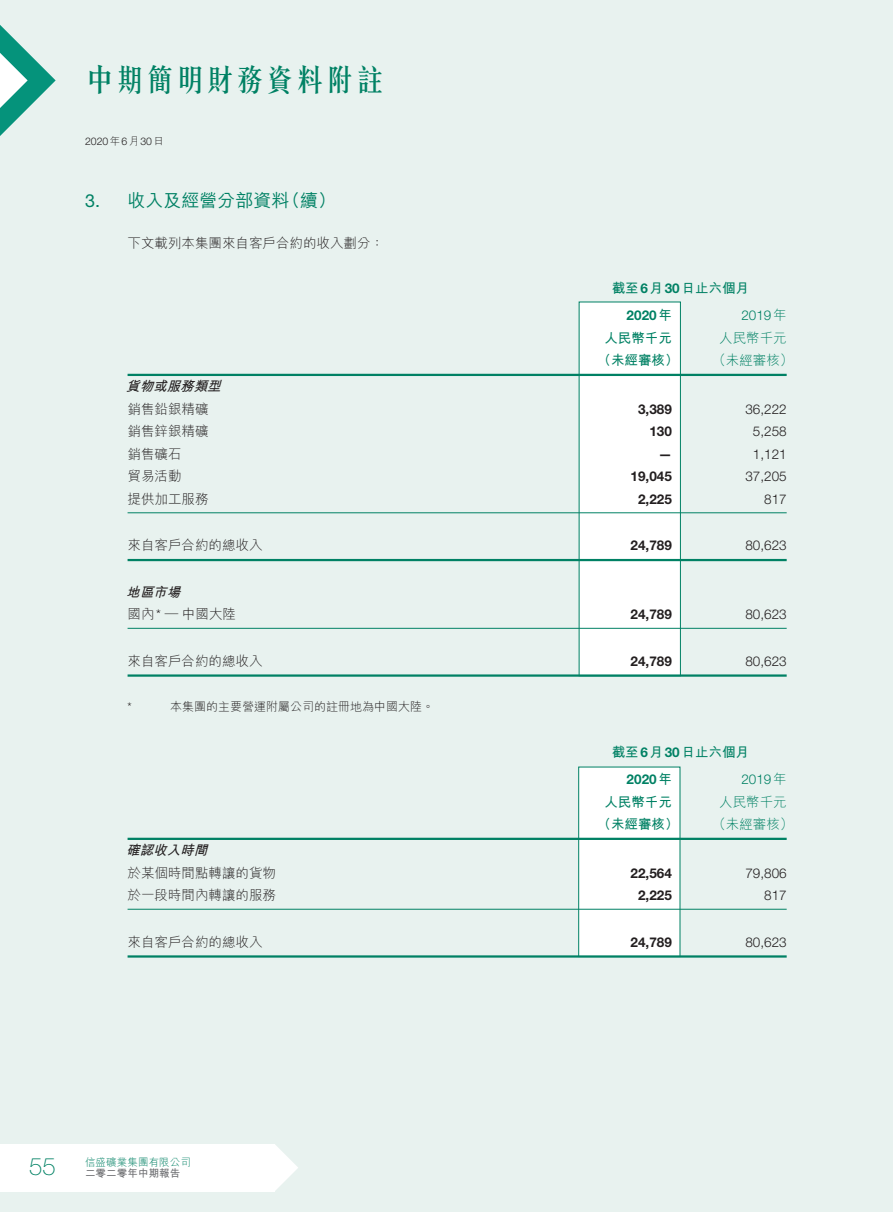
<style>
.page{position:relative;width:893px;height:1212px;background:#fff}
.page>*{position:absolute;margin:0;border:0;box-sizing:border-box;transform-origin:0 0}
.t1{font:500 30px "C Song 3 HK";color:#008164}
.t2{font:100 24px "Helvetica Neue LT Std";color:#008164}
.t3{font:500 18px "M Hei HK";color:#008164}
.t4{font:18px "Helvetica Neue LT Std";color:#008164}
.t5{font:300 13.5px "M Hei HK";color:#231f20}
.t6{font:300 13.5px "Helvetica Neue LT Std";color:#231f20}
.t7{font:700 13.5px "Helvetica Neue LT Std";color:#231f20}
.t8{font:700 13.5px "M Hei HK";color:#008164}
.t9{font:300 13.5px "M Hei HK";color:#008164}
.t10{font:italic 700 13.5px "M Hei HK";color:#231f20}
.t11{font:300 13.5px "Helvetica Neue LT Std";color:#008164}
.t12{font:700 13.5px "Helvetica Neue LT Std";color:#008164}
.t13{font:300 12px "M Hei HK";color:#231f20}
.t14{font:300 12px "Helvetica Neue LT Std";color:#231f20}
.t15{font:300 10.5px "M Hei HK";letter-spacing:.01em;color:#008164}
.t16{font:300 10.5px "Helvetica Neue LT Std";color:#231f20}
.t17{font:700 10.5px "M Hei HK";letter-spacing:.01em;color:#6c6d70}
.s1{font-family:"M Hei HK"}
.s2{font-family:"Helvetica Neue LT Std"}
</style>
<div class="page">
<div style="left:0;top:0;width:892px;height:1212px;background:#e8f2ef"></div>
<div style="left:0;top:1144px;width:275px;height:47px;background:#fff"></div>
<svg style="left:275px;top:1145px;width:23px;height:46px"></svg>
<svg style="left:0;top:25px;width:56px;height:111px"></svg>
<div style="left:578px;top:767px;width:102px;height:190px;background:#fff;border:1px solid #008164"></div>
<div style="left:579px;top:302px;width:102px;height:374px;background:#fff;border:1px solid #008164"></div>
<hr style="left:128px;top:374px;width:659px;height:2px;background:#008164">
<hr style="left:128px;top:512px;width:659px;height:1px;background:#008164">
<hr style="left:128px;top:559px;width:659px;height:2px;background:#008164">
<hr style="left:128px;top:628px;width:659px;height:1px;background:#008164">
<hr style="left:128px;top:674px;width:659px;height:3px;background:#008164">
<hr style="left:128px;top:838px;width:659px;height:2px;background:#008164">
<hr style="left:128px;top:909px;width:659px;height:1px;background:#008164">
<hr style="left:128px;top:955px;width:659px;height:2px;background:#008164">
<h1 class="t1" style="left:85px;top:64px;width:302px">中期簡明財務資料附註</h1>
<p class="t16" style="left:85px;top:135px;width:80px">2020<span class="s1">年</span>6<span class="s1">月</span>30<span class="s1">日</span></p>
<h3 class="t4" style="left:85px;top:190px;width:17px">3.</h3>
<h3 class="t3" style="left:128px;top:188px;width:163px">收入及經營分部資料</h3>
<h3 class="t3" style="left:282px;top:188px;width:55px">（續(</h3>
<p class="t5" style="left:128px;top:237px;width:258px">下文載列本集團來自客戶合約的收入劃分：</p>
<p class="t10" style="left:126px;top:377px;width:101px">貨物或服務類型</p>
<p class="t5" style="left:128px;top:402px;width:83px">銷售鉛銀精礦</p>
<p class="t5" style="left:128px;top:424px;width:83px">銷售鋅銀精礦</p>
<p class="t5" style="left:128px;top:447px;width:55px">銷售礦石</p>
<p class="t5" style="left:128px;top:469px;width:55px">貿易活動</p>
<p class="t5" style="left:128px;top:492px;width:82px">提供加工服務</p>
<p class="t5" style="left:128px;top:538px;width:136px">來自客戶合約的總收入</p>
<p class="t10" style="left:126px;top:582px;width:60px">地區市場</p>
<p class="t5" style="left:128px;top:607px;width:110px">國內<span class="s2">*</span> — 中國大陸</p>
<p class="t5" style="left:128px;top:654px;width:137px">來自客戶合約的總收入</p>
<p class="t13" style="left:170px;top:700px;width:265px">本集團的主要營運附屬公司的註冊地為中國大陸。</p>
<p class="t14" style="left:128px;top:699px;width:6px">*</p>
<p class="t10" style="left:126px;top:840px;width:87px">確認收入時間</p>
<p class="t5" style="left:128px;top:866px;width:150px">於某個時間點轉讓的貨物</p>
<p class="t5" style="left:128px;top:888px;width:150px">於一段時間內轉讓的服務</p>
<p class="t5" style="left:128px;top:935px;width:137px">來自客戶合約的總收入</p>
<p class="t15" style="left:85px;top:1156px;width:107px">信盛礦業集團有限公司</p>
<h2 class="t2" style="left:29px;top:1153px;width:28px">55</h2>
<p class="t17" style="left:85px;top:1165px;width:97px">二零二零年中期報告</p>
<p class="t8" style="left:612px;top:279px;width:139px">截至<span class="s2">6</span>月<span class="s2">30</span>日止六個月</p>
<p class="t11" style="left:741px;top:307px;width:47px">2019 <span class="s1">年</span></p>
<p class="t12" style="left:627px;top:307px;width:47px">2020<span class="s1">年</span></p>
<p class="t8" style="left:604px;top:328px;width:69px">人民幣千元</p>
<p class="t9" style="left:719px;top:331px;width:69px">人民幣千元</p>
<p class="t8" style="left:598px;top:350px;width:82px">（未經審核）</p>
<p class="t9" style="left:712px;top:353px;width:82px">（未經審核(</p>
<p class="t7" style="left:638px;top:401px;width:35px">3,389</p>
<p class="t6" style="left:745px;top:401px;width:43px">36,222</p>
<p class="t7" style="left:649px;top:423px;width:24px">130</p>
<p class="t6" style="left:753px;top:423px;width:35px">5,258</p>
<p class="t7" style="left:658px;top:446px;width:15px">—</p>
<p class="t6" style="left:753px;top:446px;width:35px">1,121</p>
<p class="t7" style="left:631px;top:468px;width:43px">19,045</p>
<p class="t6" style="left:745px;top:468px;width:43px">37,205</p>
<p class="t7" style="left:638px;top:491px;width:35px">2,225</p>
<p class="t6" style="left:764px;top:491px;width:24px">817</p>
<p class="t7" style="left:631px;top:537px;width:43px">24,789</p>
<p class="t6" style="left:745px;top:537px;width:43px">80,623</p>
<p class="t7" style="left:631px;top:606px;width:43px">24,789</p>
<p class="t6" style="left:745px;top:606px;width:43px">80,623</p>
<p class="t7" style="left:631px;top:653px;width:43px">24,789</p>
<p class="t6" style="left:745px;top:653px;width:43px">80,623</p>
<p class="t8" style="left:612px;top:743px;width:139px">截至<span class="s2">6</span>月<span class="s2">30</span>日止六個月</p>
<p class="t11" style="left:741px;top:771px;width:47px">2019 <span class="s1">年</span></p>
<p class="t12" style="left:627px;top:771px;width:47px">2020<span class="s1">年</span></p>
<p class="t8" style="left:604px;top:792px;width:69px">人民幣千元</p>
<p class="t9" style="left:719px;top:795px;width:69px">人民幣千元</p>
<p class="t8" style="left:598px;top:814px;width:82px">（未經審核）</p>
<p class="t9" style="left:712px;top:817px;width:82px">（未經審核(</p>
<p class="t7" style="left:631px;top:864px;width:43px">22,564</p>
<p class="t6" style="left:745px;top:865px;width:43px">79,806</p>
<p class="t7" style="left:638px;top:887px;width:35px">2,225</p>
<p class="t6" style="left:764px;top:887px;width:24px">817</p>
<p class="t7" style="left:631px;top:933px;width:43px">24,789</p>
<p class="t6" style="left:745px;top:934px;width:43px">80,623</p>
</div>
